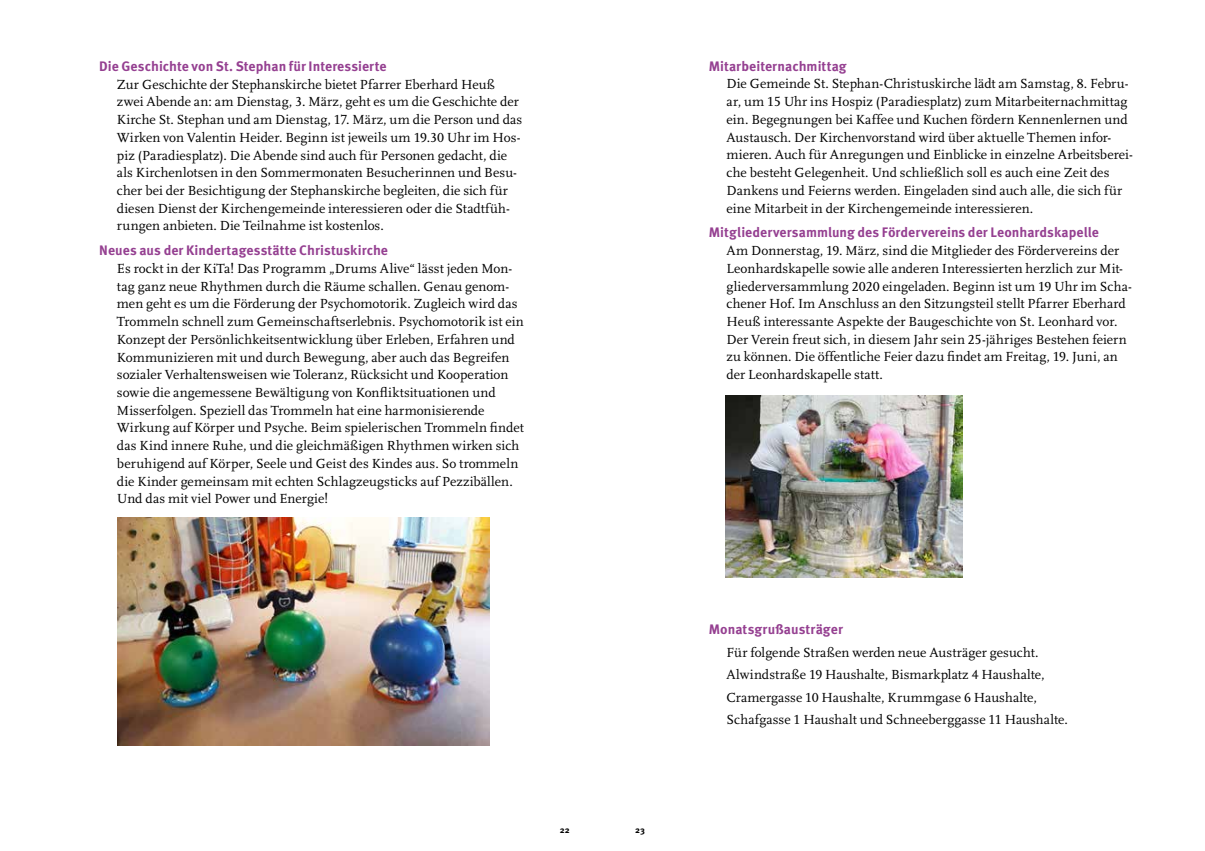
<style>
.page{position:relative;width:1205px;height:851px;background:#fff}
.page>*{position:absolute;margin:0;border:0;box-sizing:border-box;transform-origin:0 0}
.t1{font:13.75px/17.8px "Scala LF";letter-spacing:.005em;color:#000}
.t2{font:700 13.75px "Meta Pro";letter-spacing:.005em;color:#954091}
.t3{font:700 8.75px "Meta Pro";color:#000}
</style>
<div class="page">
<img style="left:118px;top:517px;width:371px;height:228px">
<img style="left:726px;top:395px;width:236px;height:182px">
<p class="t2" style="left:99px;top:57px;width:289px">Die Geschichte von St. Stephan für Interessierte</p>
<p class="t1" style="left:117px;top:75px;width:407px">Zur Geschichte der Stephanskirche bietet Pfarrer Eberhard Heuß zwei Abende an: am Dienstag, 3. März, geht es um die Geschichte der Kirche St. Stephan und am Dienstag, 17. März, um die Person und das Wirken von Valentin Heider. Beginn ist jeweils um 19.30 Uhr im Hos&shy;piz (Paradiesplatz). Die Abende sind auch für Personen gedacht, die als Kirchenlotsen in den Sommermonaten Besucherinnen und Besu&shy;cher bei der Besichtigung der Stephanskirche begleiten, die sich für diesen Dienst der Kirchengemeinde interessieren oder die Stadtfüh&shy;rungen anbieten. Die Teilnahme ist kostenlos.</p>
<p class="t2" style="left:99px;top:242px;width:290px">Neues aus der Kindertagesstätte Christuskirche</p>
<p class="t1" style="left:117px;top:260px;width:408px">Es rockt in der KiTa! Das Programm „Drums Alive“ lässt jeden Mon&shy;tag ganz neue Rhythmen durch die Räume schallen. Genau genom&shy;men geht es um die Förderung der Psychomotorik. Zugleich wird das Trommeln schnell zum Gemeinschaftserlebnis. Psychomotorik ist ein Konzept der Persönlichkeitsentwicklung über Erleben, Erfahren und Kommunizieren mit und durch Bewegung, aber auch das Begreifen sozialer Verhaltensweisen wie Toleranz, Rücksicht und Kooperation sowie die angemessene Bewältigung von Konfliktsituationen und Misserfolgen. Speziell das Trommeln hat eine harmonisierende Wirkung auf Körper und Psyche. Beim spielerischen Trommeln findet das Kind innere Ruhe, und die gleichmäßigen Rhythmen wirken sich beruhigend auf Körper, Seele und Geist des Kindes aus. So trommeln die Kinder gemeinsam mit echten Schlagzeugsticks auf Pezzibällen.<br>Und das mit viel Power und Energie!</p>
<p class="t3" style="left:560px;top:824px;width:11px">22</p>
<p class="t3" style="left:635px;top:824px;width:11px">23</p>
<p class="t2" style="left:709px;top:57px;width:139px">Mitarbeiternachmittag</p>
<p class="t1" style="left:726px;top:75px;width:408px">Die Gemeinde St. Stephan-Christuskirche lädt am Samstag, 8. Febru&shy;ar, um 15 Uhr ins Hospiz (Paradiesplatz) zum Mitarbeiternachmittag ein. Begegnungen bei Kaffee und Kuchen fördern Kennenlernen und Austausch. Der Kirchenvorstand wird über aktuelle Themen infor&shy;mieren. Auch für Anregungen und Einblicke in einzelne Arbeitsberei&shy;che besteht Gelegenheit. Und schließlich soll es auch eine Zeit des Dankens und Feierns werden. Eingeladen sind auch alle, die sich für eine Mitarbeit in der Kirchengemeinde interessieren.</p>
<p class="t2" style="left:709px;top:224px;width:391px">Mitgliederversammlung des Fördervereins der Leonhardskapelle</p>
<p class="t1" style="left:726px;top:242px;width:407px">Am Donnerstag, 19. März, sind die Mitglieder des Fördervereins der Leonhardskapelle sowie alle anderen Interessierten herzlich zur Mit&shy;gliederversammlung 2020 eingeladen. Beginn ist um 19 Uhr im Scha&shy;chener Hof. Im Anschluss an den Sitzungsteil stellt Pfarrer Eberhard Heuß interessante Aspekte der Baugeschichte von St. Leonhard vor.<br>Der Verein freut sich, in diesem Jahr sein 25-jähriges Bestehen feiern zu können. Die öffentliche Feier dazu findet am Freitag, 19. Juni, an der Leonhardskapelle statt.</p>
<p class="t2" style="left:709px;top:621px;width:136px">Monatsgrußausträger</p>
<p class="t1" style="left:726px;top:641px;width:343px;line-height:22.5px">Für folgende Straßen werden neue Austräger gesucht.<br>Alwindstraße 19 Haushalte, Bismarkplatz 4 Haushalte, Cramergasse 10 Haushalte, Krummgase 6 Haushalte, Schafgasse 1 Haushalt und Schneeberggasse 11 Haushalte.</p>
</div>
